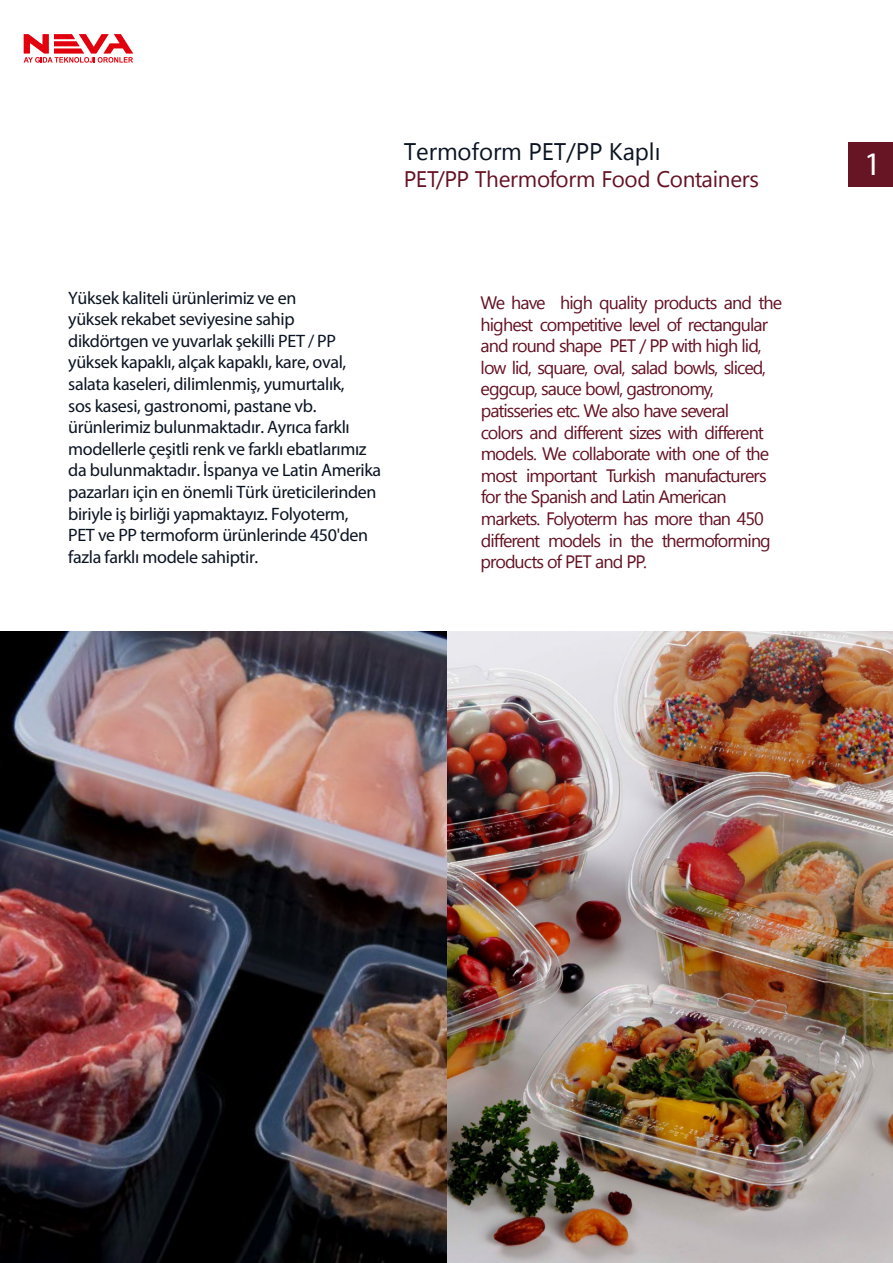
<style>
.page{position:relative;width:893px;height:1263px;background:#fff}
.page>*{position:absolute;margin:0;border:0;box-sizing:border-box;transform-origin:0 0}
.t1{font:33px "Myriad Pro";color:#fff}
.t2{font:24px "Segoe UI Emoji";color:#0b1422}
.t3{font:22.5px "Segoe UI Emoji";color:#651223}
.t4{font:18px/21.6px "Myriad Pro";letter-spacing:-.02em;color:#0b1422}
.t5{font:18px "Segoe UI Emoji";color:#641122}
</style>
<div class="page">
<div style="left:848px;top:142px;width:45px;height:45px;background:#671424"></div>
<img style="left:0;top:631px;width:893px;height:632px">
<svg style="left:24px;top:34px;width:109px;height:29px"></svg>
<p class="t4" style="left:68px;top:286px;width:314px">Yüksek kaliteli ürünlerimiz ve en<br>yüksek rekabet seviyesine sahip<br>dikdörtgen ve yuvarlak şekilli PET / PP yüksek kapaklı, alçak kapaklı, kare, oval, salata kaseleri, dilimlenmiş, yumurtalık,<br>sos kasesi, gastronomi, pastane vb. ürünlerimiz bulunmaktadır. Ayrıca farklı modellerle çeşitli renk ve farklı ebatlarımız da bulunmaktadır. İspanya ve Latin Amerika pazarları için en önemli Türk üreticilerinden biriyle iş birliği yapmaktayız. Folyoterm,<br>PET ve PP termoform ürünlerinde 450'den fazla farklı modele sahiptir.</p>
<p class="t2" style="left:649px;top:137px;width:7px">●</p>
<p class="t3" style="left:670px;top:166px;width:91px">□■▼ ■ ▲</p>
<p class="t5" style="left:599px;top:292px;width:42px">❑◆ ●▼</p>
<p class="t5" style="left:669px;top:292px;width:50px">□◆▼▲</p>
<p class="t5" style="left:732px;top:292px;width:12px">■</p>
<p class="t5" style="left:489px;top:335px;width:12px">■</p>
<p class="t5" style="left:547px;top:313px;width:69px">□ ▼▼❖</p>
<p class="t5" style="left:629px;top:313px;width:50px">●❖●□</p>
<p class="t5" style="left:709px;top:313px;width:47px">▼■◆●</p>
<p class="t5" style="left:517px;top:335px;width:31px">□◆■</p>
<p class="t5" style="left:741px;top:335px;width:6px">●</p>
<p class="t5" style="left:512px;top:356px;width:6px">●</p>
<p class="t5" style="left:537px;top:356px;width:28px">▲❑◆</p>
<p class="t5" style="left:594px;top:356px;width:31px">□❖ ●</p>
<p class="t5" style="left:683px;top:356px;width:34px">□ ●▲</p>
<p class="t5" style="left:499px;top:400px;width:24px">▼▲▲</p>
<p class="t5" style="left:644px;top:378px;width:48px">▲▼ □■□</p>
<p class="t5" style="left:681px;top:400px;width:50px">▲❖ ●</p>
<p class="t5" style="left:620px;top:400px;width:22px">●▲□</p>
<p class="t5" style="left:488px;top:421px;width:37px">□●□ ▲</p>
<p class="t5" style="left:538px;top:421px;width:12px">■</p>
<p class="t5" style="left:608px;top:421px;width:55px">■▼ ▲ ▲</p>
<p class="t5" style="left:495px;top:443px;width:40px">□ ●▲</p>
<p class="t5" style="left:579px;top:443px;width:65px">□●● □ ▼</p>
<p class="t5" style="left:495px;top:464px;width:24px">□▲▼</p>
<p class="t5" style="left:554px;top:464px;width:45px">□▼■▼</p>
<p class="t5" style="left:687px;top:464px;width:81px">■◆ ▼◆ ▲</p>
<p class="t5" style="left:598px;top:486px;width:12px">■</p>
<p class="t5" style="left:716px;top:486px;width:12px">■</p>
<p class="t5" style="left:554px;top:508px;width:37px">□● □▼</p>
<p class="t5" style="left:698px;top:508px;width:50px">▼ ■ ✔</p>
<p class="t5" style="left:563px;top:529px;width:40px">□ ●▲</p>
<p class="t5" style="left:662px;top:529px;width:68px">▼ □□</p>
<p class="t5" style="left:751px;top:529px;width:12px">■</p>
<p class="t5" style="left:495px;top:551px;width:64px">□ ◆▼▲□</p>
<p class="t5" style="left:603px;top:551px;width:12px">■</p>
<p class="t1" style="left:864px;top:143px;width:18px">1</p>
</div>
